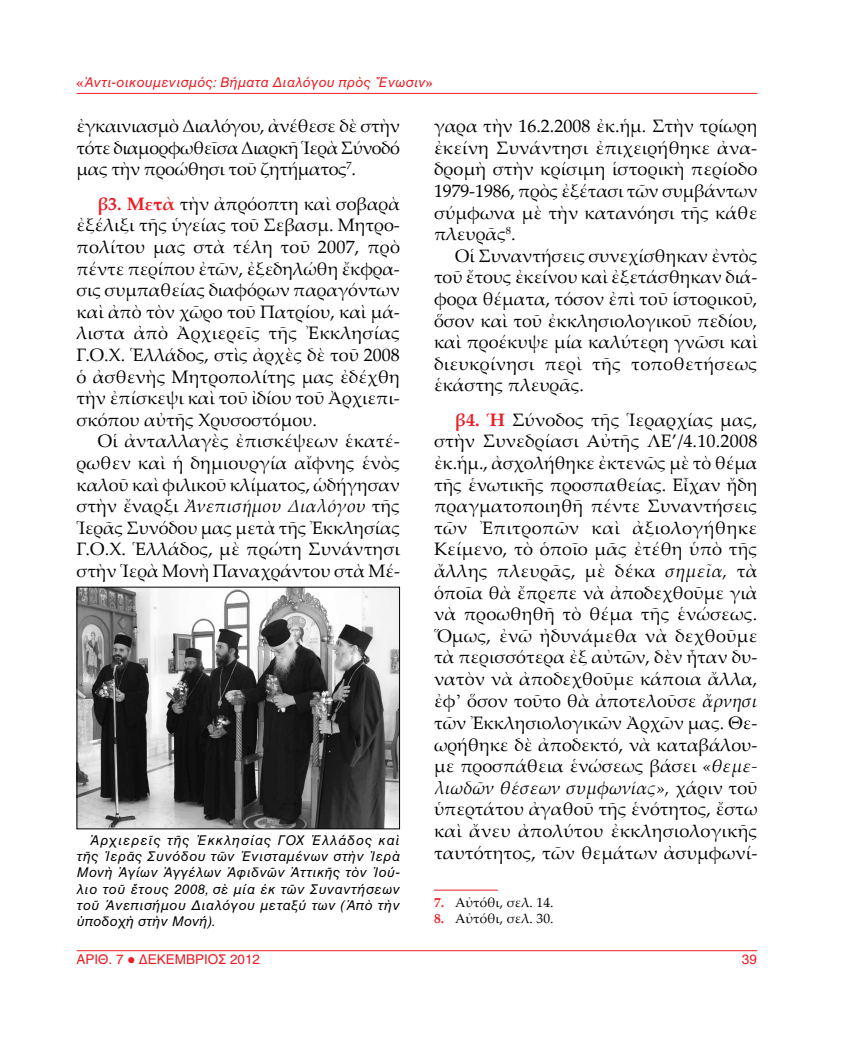
<style>
.page{position:relative;width:851px;height:1063px;background:#fff}
.page>*{position:absolute;margin:0;border:0;box-sizing:border-box;transform-origin:0 0}
.t1{font:18px/21.6px "Palatino Linotype";color:#000;text-align:justify}
.t2{font:13.5px/16.2px "CTOS Helvetica Oblique Test 1";letter-spacing:.02em;color:#000;text-align:justify}
.t3{font:13.5px "CTOS Helvetica Oblique Test 1";color:#ed1c24}
.t4{font:13.5px "Palatino Linotype";color:#000}
.t5{font:13.5px "CTOS Helvetica Regular Test 1";color:#ed1c24}
.s1{font-family:"CTOS New Times Bold Test 1"}
.s2{font-weight:700;color:#ed1c24}
.s3{font-style:italic}
.s4{font-family:"Times New Roman"}
</style>
<div class="page">
<hr style="left:76px;top:950px;width:681px;height:1px;background:#ed1c24">
<hr style="left:77px;top:93px;width:680px;height:1px;background:#ed1c24">
<img style="left:79px;top:589px;width:319px;height:238px">
<div style="left:77px;top:587px;width:323px;height:242px;border:1px solid #000"></div>
<hr style="left:434px;top:890px;width:64px;height:1px;background:#ed1c24">
<p class="t3" style="left:77px;top:74px;width:357px"><span class="s1">«</span>Ἀντι-οικουμενισμός: Βήματα Διαλόγου πρὸς Ἕνωσιν<span class="s1">»</span></p>
<p class="t1" style="left:76px;top:115px;width:325px">ἐγκαινιασμὸ Διαλόγου, ἀνέθεσε δὲ στὴν τότε διαμορφωθεῖσα Διαρκῆ Ἱερὰ Σύνοδό μας τὴν προώθησι τοῦ ζητήματος<sup>7</sup>.</p>
<p class="t1" style="left:76px;top:192px;width:325px;text-indent:21px"><span class="s2">β3. Μετὰ</span> τὴν ἀπρόοπτη καὶ σοβαρὰ ἐξέλιξι τῆς ὑγείας τοῦ Σεβασμ. Μητρο&shy;πολίτου μας στὰ τέλη τοῦ 2007, πρὸ πέντε περίπου ἐτῶν, ἐξεδηλώθη ἔκφρα&shy;σις συμπαθείας διαφόρων παραγόντων καὶ ἀπὸ τὸν χῶρο τοῦ Πατρίου, καὶ μά&shy;λιστα ἀπὸ Ἀρχιερεῖς τῆς Ἐκκλησίας Γ.Ο.Χ. Ἑλλάδος, στὶς ἀρχὲς δὲ τοῦ 2008 ὁ ἀσθενὴς Μητροπολίτης μας ἐδέχθη τὴν ἐπίσκεψι καὶ τοῦ ἰδίου τοῦ Ἀρχιεπι&shy;σκόπου αὐτῆς Χρυσοστόμου.</p>
<p class="t1" style="left:76px;top:430px;width:325px;text-indent:21px">Οἱ ἀνταλλαγὲς ἐπισκέψεων ἑκατέ&shy;ρωθεν καὶ ἡ δημιουργία αἴφνης ἑνὸς καλοῦ καὶ φιλικοῦ κλίματος, ὡδήγησαν στὴν ἔναρξι <span class="s3">Ἀνεπισήμου Διαλόγου</span> τῆς Ἱερᾶς Συνόδου μας μετὰ τῆς Ἐκκλησίας Γ.Ο.Χ. Ἑλλάδος, μὲ πρώτη Συνάντησι στὴν Ἱερὰ Μονὴ Παναχράντου στὰ Μέ-</p>
<p class="t2" style="left:76px;top:832px;width:325px;text-indent:13px">Ἀρχιερεῖς τῆς Ἐκκλησίας ΓΟΧ Ἑλλάδος καὶ τῆς Ἱερᾶς Συνόδου τῶν Ἐνισταμένων στὴν Ἱερὰ Μονὴ Ἁγίων Ἀγγέλων Ἀφιδνῶν Ἀττικῆς τὸν Ἰού&shy;λιο τοῦ ἔτους 2008, σὲ μία ἐκ τῶν Συναντήσεων τοῦ Ἀνεπισήμου Διαλόγου μεταξύ των (Ἀπὸ τὴν ὑποδοχὴ στὴν Μονή).</p>
<p class="t1" style="left:434px;top:115px;width:325px">γαρα τὴν 16.2.2008 ἐκ.ἡμ. Στὴν τρίωρη ἐκείνη Συνάντησι ἐπιχειρήθηκε ἀνα&shy;δρομὴ στὴν κρίσιμη ἱστορικὴ περίοδο 1979-1986, πρὸς ἐξέτασι τῶν συμβάντων σύμφωνα μὲ τὴν κατανόησι τῆς κάθε πλευρᾶς<sup>8</sup>.</p>
<p class="t1" style="left:434px;top:244px;width:325px;text-indent:21px">Οἱ Συναντήσεις συνεχίσθηκαν ἐντὸς τοῦ ἔτους ἐκείνου καὶ ἐξετάσθηκαν διά&shy;φορα θέματα, τόσον ἐπὶ τοῦ ἱστορικοῦ, ὅσον καὶ τοῦ ἐκκλησιολογικοῦ πεδίου, καὶ προέκυψε μία καλύτερη γνῶσι καὶ διευκρίνησι περὶ τῆς τοποθετήσεως ἑκάστης πλευρᾶς.</p>
<p class="t1" style="left:434px;top:408px;width:325px;text-indent:21px"><span class="s2">β4. Ἡ</span> Σύνοδος τῆς Ἱεραρχίας μας, στὴν Συνεδρίασι Αὐτῆς ΛΕ’/4.10.2008 ἐκ.ἡμ., ἀσχολήθηκε ἐκτενῶς μὲ τὸ θέμα τῆς ἑνωτικῆς προσπαθείας. Εἶχαν ἤδη πραγματοποιηθῆ πέντε Συναντήσεις τῶν Ἐπιτροπῶν καὶ ἀξιολογήθηκε Κείμενο, τὸ ὁποῖο μᾶς ἐτέθη ὑπὸ τῆς ἄλλης πλευρᾶς, μὲ δέκα <span class="s3">σημεῖα,</span> τὰ ὁποῖα θὰ ἔπρεπε νὰ ἀποδεχθοῦμε γιὰ νὰ προωθηθῆ τὸ θέμα τῆς ἑνώσεως.<br>Ὅμως, ἐνῶ ἠδυνάμεθα νὰ δεχθοῦμε τὰ περισσότερα ἐξ αὐτῶν, δὲν ἦταν δυ&shy;νατὸν νὰ ἀποδεχθοῦμε κάποια ἄλλα, ἐφ<span class="s4">’</span> ὅσον τοῦτο θὰ ἀποτελοῦσε <span class="s3">ἄρνησι </span>τῶν Ἐκκλησιολογικῶν Ἀρχῶν μας. Θε&shy;ωρήθηκε δὲ ἀποδεκτό, νὰ καταβάλου&shy;με προσπάθεια ἑνώσεως βάσει <span class="s3">«θεμε&shy;λιωδῶν θέσεων συμφωνίας»,</span> χάριν τοῦ ὑπερτάτου ἀγαθοῦ τῆς ἑνότητος, ἔστω καὶ ἄνευ ἀπολύτου ἐκκλησιολογικῆς ταυτότητος, τῶν θεμάτων ἀσυμφωνί-</p>
<p class="t4" style="left:434px;top:893px;width:121px"><span class="s2">7.</span> Αὐτόθι, σελ. 14.</p>
<p class="t4" style="left:434px;top:909px;width:121px"><span class="s2">8.</span> Αὐτόθι, σελ. 30.</p>
<p class="t5" style="left:76px;top:952px;width:185px">ΑΡΙΘ. 7 ● ΔΕΚΕΜΒΡΙΟΣ 2012</p>
<p class="t5" style="left:741px;top:952px;width:17px">39</p>
</div>
